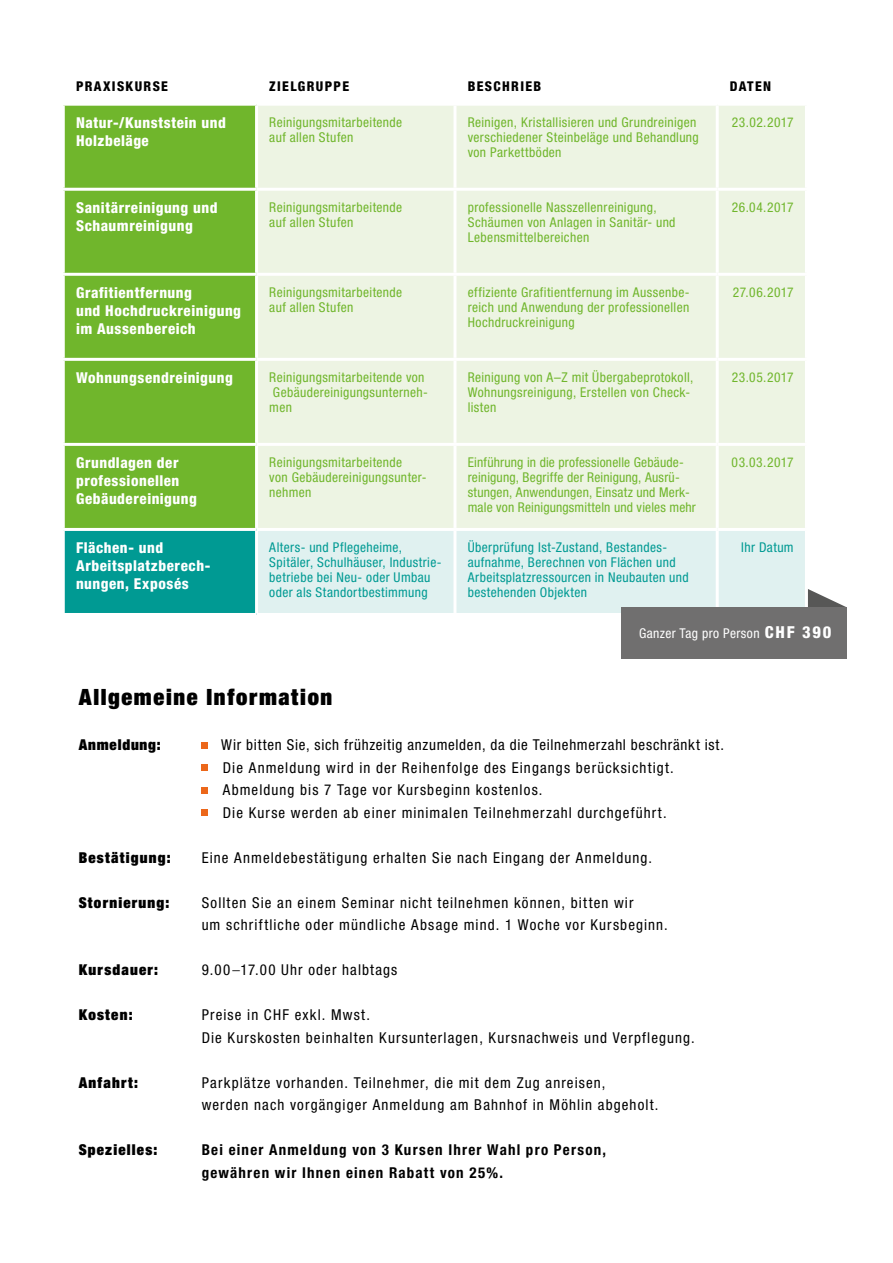
<style>
.page{position:relative;width:893px;height:1263px;background:#fff}
.page>*{position:absolute;margin:0;border:0;box-sizing:border-box;transform-origin:0 0}
.t1{font:900 condensed 22.5px "Helvetica Neue LT Std";letter-spacing:.075em;color:#000}
.t2{font:condensed 15px/22.5px "Helvetica Neue LT Std";letter-spacing:.075em;color:#000}
.t3{font:800 condensed 15px/18px "Helvetica Neue LT Std";letter-spacing:.035em;color:#fff}
.t4{font:700 condensed 15px/22.5px "Helvetica Neue LT Std";letter-spacing:.08em;color:#000}
.t5{font:900 condensed 15px "Helvetica Neue LT Std";letter-spacing:.08em;color:#000}
.t6{font:900 condensed 15px "Helvetica Neue LT Std";letter-spacing:.055em;color:#000}
.t7{font:condensed 13.5px/15px "Helvetica Neue LT Std";letter-spacing:.025em;color:#70b62c}
.t8{font:condensed 13.5px/15px "Helvetica Neue LT Std";letter-spacing:.03em;color:#009a93}
.t9{font:800 condensed 13.5px "Helvetica Neue LT Std";letter-spacing:.1em;color:#000}
.t10{font:condensed 13.5px "Helvetica Neue LT Std";letter-spacing:.03em;color:#fff}
.s1{font-weight:800;font-size:16.5px}
.s2{font-weight:300}
</style>
<div class="page">
<svg style="left:808px;top:589px;width:38px;height:18px"></svg>
<div style="left:65px;top:106px;width:190px;height:422px;background:#70b62c"></div>
<div style="left:258px;top:106px;width:547px;height:422px;background:#edf4e3"></div>
<div style="left:63px;top:529px;width:194px;height:85px;background:#009a93"></div>
<div style="left:258px;top:531px;width:547px;height:82px;background:#e0f1f0"></div>
<hr style="left:453px;top:106px;width:3px;height:82px;background:#fff">
<hr style="left:716px;top:106px;width:3px;height:82px;background:#fff">
<hr style="left:62px;top:188px;width:195px;height:3px;background:#fff">
<hr style="left:257px;top:188px;width:198px;height:3px;background:#fff">
<hr style="left:455px;top:188px;width:262px;height:3px;background:#fff">
<hr style="left:453px;top:191px;width:3px;height:82px;background:#fff">
<hr style="left:717px;top:188px;width:91px;height:3px;background:#fff">
<hr style="left:716px;top:191px;width:3px;height:82px;background:#fff">
<hr style="left:62px;top:273px;width:195px;height:3px;background:#fff">
<hr style="left:257px;top:273px;width:198px;height:3px;background:#fff">
<hr style="left:455px;top:273px;width:262px;height:3px;background:#fff">
<hr style="left:453px;top:276px;width:3px;height:82px;background:#fff">
<hr style="left:717px;top:273px;width:91px;height:3px;background:#fff">
<hr style="left:716px;top:276px;width:3px;height:82px;background:#fff">
<hr style="left:62px;top:358px;width:195px;height:3px;background:#fff">
<hr style="left:257px;top:358px;width:198px;height:3px;background:#fff">
<hr style="left:455px;top:358px;width:262px;height:3px;background:#fff">
<hr style="left:453px;top:361px;width:3px;height:82px;background:#fff">
<hr style="left:717px;top:358px;width:91px;height:3px;background:#fff">
<hr style="left:716px;top:361px;width:3px;height:82px;background:#fff">
<hr style="left:62px;top:443px;width:195px;height:3px;background:#fff">
<hr style="left:257px;top:443px;width:198px;height:3px;background:#fff">
<hr style="left:455px;top:443px;width:262px;height:3px;background:#fff">
<hr style="left:453px;top:446px;width:3px;height:82px;background:#fff">
<hr style="left:717px;top:443px;width:91px;height:3px;background:#fff">
<hr style="left:716px;top:446px;width:3px;height:82px;background:#fff">
<hr style="left:62px;top:528px;width:195px;height:3px;background:#fff">
<hr style="left:62px;top:531px;width:3px;height:82px;background:#fff">
<hr style="left:255px;top:531px;width:3px;height:82px;background:#fff">
<hr style="left:453px;top:531px;width:3px;height:82px;background:#fff">
<hr style="left:716px;top:531px;width:3px;height:82px;background:#fff">
<hr style="left:62px;top:613px;width:195px;height:3px;background:#fff">
<div style="left:621px;top:607px;width:225px;height:51px;background:#706f6f"></div>
<svg style="left:202px;top:742px;width:6px;height:6px"></svg>
<div style="left:202px;top:764px;width:6px;height:7px;background:#ec671a"></div>
<svg style="left:202px;top:787px;width:6px;height:6px"></svg>
<div style="left:202px;top:809px;width:6px;height:7px;background:#ec671a"></div>
<p class="t9" style="left:76px;top:78px;width:94px">PRAXISKURSE</p>
<p class="t9" style="left:269px;top:78px;width:81px">ZIELGRUPPE</p>
<p class="t9" style="left:468px;top:78px;width:75px">BESCHRIEB</p>
<p class="t9" style="left:730px;top:78px;width:43px">DATEN</p>
<p class="t3" style="left:76px;top:113px;width:151px">Natur-/Kunststein und<br>Holzbeläge</p>
<p class="t7" style="left:269px;top:114px;width:134px">Reinigungsmitarbeitende auf allen Stufen</p>
<p class="t7" style="left:468px;top:114px;width:233px">Reinigen, Kristallisieren und Grundreinigen verschiedener Steinbeläge und Behandlung von Parkettböden</p>
<p class="t7" style="left:732px;top:114px;width:63px">23.02.2017</p>
<p class="t3" style="left:76px;top:198px;width:143px">Sanitärreinigung und<br>Schaumreinigung</p>
<p class="t7" style="left:269px;top:199px;width:134px">Reinigungsmitarbeitende auf allen Stufen</p>
<p class="t7" style="left:468px;top:199px;width:209px">professionelle Nasszellenreinigung,<br>Schäumen von Anlagen in Sanitär- und<br>Lebensmittelbereichen</p>
<p class="t7" style="left:732px;top:199px;width:63px">26.04.2017</p>
<p class="t3" style="left:76px;top:283px;width:166px">Grafitientfernung<br>und Hochdruckreinigung im Aussenbereich</p>
<p class="t7" style="left:269px;top:284px;width:134px">Reinigungsmitarbeitende auf allen Stufen</p>
<p class="t7" style="left:468px;top:284px;width:223px;text-align:justify">effiziente Grafitientfernung im Aussenbe&shy;reich und Anwendung der professionellen Hochdruckreinigung</p>
<p class="t7" style="left:733px;top:284px;width:62px">27.06.2017</p>
<p class="t3" style="left:76px;top:368px;width:158px">Wohnungsendreinigung</p>
<p class="t7" style="left:269px;top:369px;width:160px">Reinigungsmitarbeitende von<br>Gebäudereinigungsunterneh&shy;men</p>
<p class="t7" style="left:468px;top:369px;width:227px">Reinigung von A–Z mit Übergabeprotokoll,<br>Wohnungsreinigung, Erstellen von Check&shy;listen</p>
<p class="t7" style="left:732px;top:369px;width:63px">23.05.2017</p>
<p class="t3" style="left:76px;top:453px;width:122px">Grundlagen der professionellen<br>Gebäudereinigung</p>
<p class="t7" style="left:269px;top:454px;width:159px">Reinigungsmitarbeitende<br>von Gebäudereinigungsunter&shy;nehmen</p>
<p class="t7" style="left:468px;top:454px;width:230px">Einführung in die professionelle Gebäude&shy;reinigung, Begriffe der Reinigung, Ausrü&shy;stungen, Anwendungen, Einsatz und Merk&shy;male von Reinigungsmitteln und vieles mehr</p>
<p class="t7" style="left:732px;top:454px;width:64px">03.03.2017</p>
<p class="t3" style="left:76px;top:538px;width:136px">Flächen- und<br>Arbeitsplatzberech&shy;nungen, Exposés</p>
<p class="t8" style="left:269px;top:539px;width:174px">Alters- und Pflegeheime,<br>Spitäler, Schulhäuser, Industrie&shy;betriebe bei Neu- oder Umbau oder als Standortbestimmung</p>
<p class="t8" style="left:468px;top:539px;width:223px">Überprüfung Ist-Zustand, Bestandes&shy;aufnahme, Berechnen von Flächen und Arbeitsplatzressourcen in Neubauten und bestehenden Objekten</p>
<p class="t8" style="left:741px;top:539px;width:54px">Ihr Datum</p>
<p class="t10" style="left:639px;top:626px;width:194px">Ganzer Tag pro Person <span class="s1">CHF 390</span></p>
<h1 class="t1" style="left:79px;top:683px;width:255px">Allgemeine Information</h1>
<p class="t6" style="left:79px;top:735px;width:84px">Anmeldung:</p>
<p class="t2" style="left:221px;top:734px;width:504px">Wir bitten Sie, sich frühzeitig anzumelden, da die Teilnehmerzahl beschränkt ist.<br>Die Anmeldung wird in der Reihenfolge des Eingangs berücksichtigt.<br>Abmeldung bis 7 Tage vor Kursbeginn kostenlos.<br>Die Kurse werden ab einer minimalen Teilnehmerzahl durchgeführt.</p>
<p class="t5" style="left:79px;top:848px;width:94px">Bestätigung:</p>
<p class="t2" style="left:202px;top:846px;width:452px">Eine Anmeldebestätigung erhalten Sie nach Eingang der Anmeldung.</p>
<p class="t5" style="left:79px;top:893px;width:92px">Stornierung:</p>
<p class="t2" style="left:202px;top:891px;width:468px">Sollten Sie an einem Seminar nicht teilnehmen können, bitten wir<br>um schriftliche oder mündliche Absage mind. 1 Woche vor Kursbeginn.</p>
<p class="t5" style="left:79px;top:960px;width:81px">Kursdauer:</p>
<p class="t2" style="left:202px;top:959px;width:197px">9.00<span class="s2">–</span>17.00 Uhr oder halbtags</p>
<p class="t5" style="left:79px;top:1005px;width:55px">Kosten:</p>
<p class="t2" style="left:202px;top:1004px;width:495px">Preise in CHF exkl. Mwst.<br>Die Kurskosten beinhalten Kursunterlagen, Kursnachweis und Verpflegung.</p>
<p class="t5" style="left:79px;top:1073px;width:61px">Anfahrt:</p>
<p class="t2" style="left:202px;top:1071px;width:458px">Parkplätze vorhanden. Teilnehmer, die mit dem Zug anreisen,<br>werden nach vorgängiger Anmeldung am Bahnhof in Möhlin abgeholt.</p>
<p class="t5" style="left:79px;top:1140px;width:80px">Spezielles:</p>
<p class="t4" style="left:202px;top:1139px;width:406px">Bei einer Anmeldung von 3 Kursen Ihrer Wahl pro Person, gewähren wir Ihnen einen Rabatt von 25%.</p>
</div>
